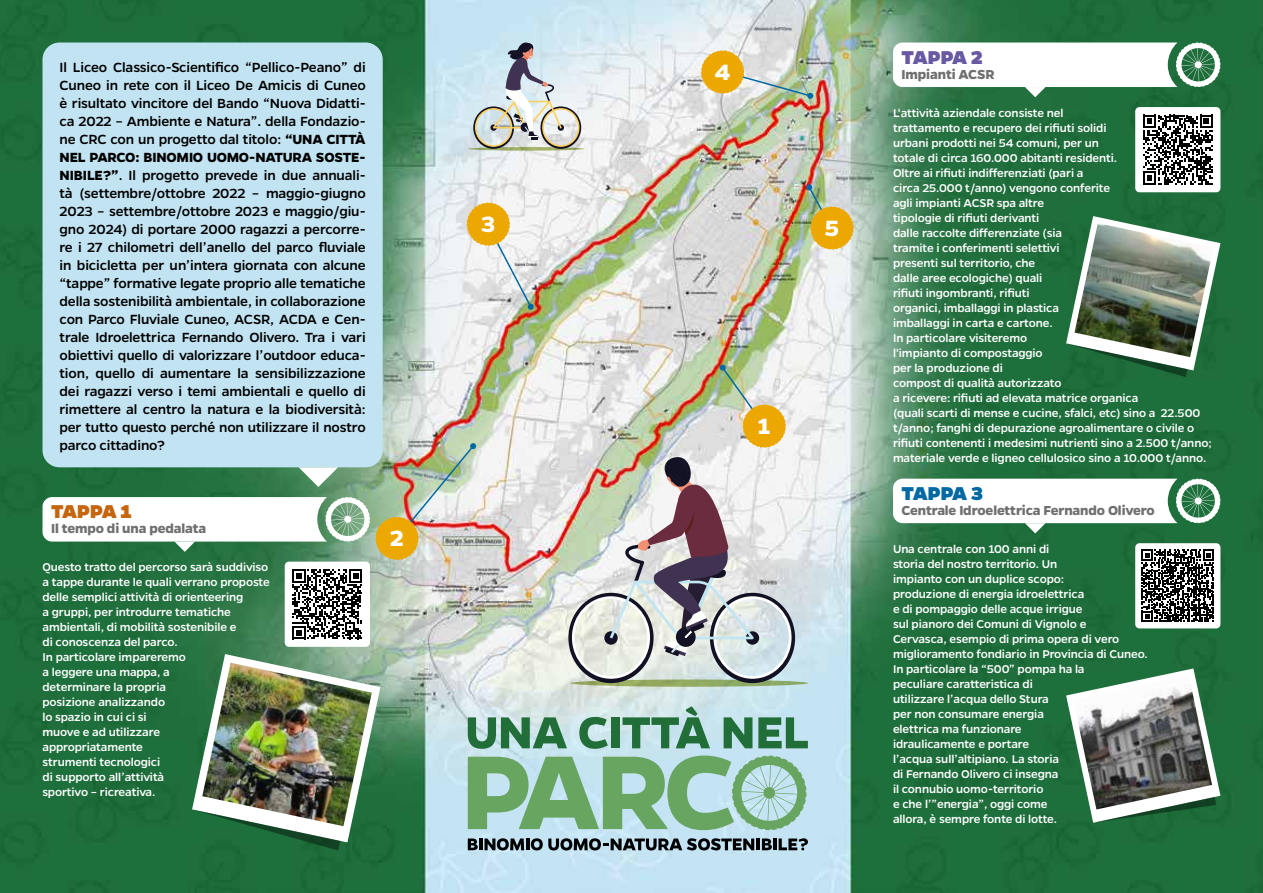
<style>
.page{position:relative;width:1263px;height:893px;background:#fff}
.page>*{position:absolute;margin:0;border:0;box-sizing:border-box;transform-origin:0 0}
.t1{font:700 25.05px "Gentona";color:#fff}
.t2{font:800 21px "Gentona";letter-spacing:-.025em;color:#c5650e}
.t3{font:800 21px "Gentona";letter-spacing:-.025em;color:#0068a2}
.t4{font:800 21px "Gentona";letter-spacing:-.025em;color:#6859a2}
.t5{font:500 15px/18px "Gentona";letter-spacing:-.01em;color:#000;text-align:justify}
.t6{font:700 14.7px "Gentona";letter-spacing:-.01em;color:#706f6f}
.t7{font:500 12.75px/15px "Gentona";letter-spacing:-.01em;color:#fff}
.s1{font-weight:700}
</style>
<div class="page">
<img style="left:0;top:0;width:1263px;height:893px">
<div style="left:285px;top:562px;width:85px;height:85px;background:#fff;border-radius:4px"></div>
<svg style="left:292px;top:569px;width:70px;height:70px"></svg>
<div style="left:1135px;top:543px;width:85px;height:85px;background:#fff;border-radius:4px"></div>
<svg style="left:1142px;top:550px;width:72px;height:72px"></svg>
<svg style="left:893px;top:479px;width:327px;height:54px"></svg>
<svg style="left:570px;top:679px;width:238px;height:8px"></svg>
<svg style="left:568px;top:456px;width:227px;height:227px"></svg>
<svg style="left:468px;top:147px;width:116px;height:4px"></svg>
<svg style="left:473px;top:41px;width:108px;height:108px;background:#c5cdcf"></svg>
<svg style="left:468px;top:717px;width:99px;height:32px;background:#6ca186"></svg>
<svg style="left:579px;top:717px;width:29px;height:32px"></svg>
<div style="left:611px;top:717px;width:8px;height:31px;background:#216e39"></div>
<svg style="left:622px;top:706px;width:88px;height:42px;background:#8ab6a6"></svg>
<svg style="left:724px;top:717px;width:28px;height:31px"></svg>
<svg style="left:758px;top:717px;width:50px;height:31px;background:#649e85"></svg>
<svg style="left:468px;top:755px;width:338px;height:75px;background:#90c0a0"></svg>
<svg style="left:468px;top:838px;width:286px;height:12px;background:#57666c"></svg>
<hr style="left:756px;top:838px;width:4px;height:12px;background:#000">
<svg style="left:762px;top:838px;width:46px;height:12px"></svg>
<div style="left:1135px;top:107px;width:85px;height:85px;background:#fff;border-radius:4px"></div>
<svg style="left:1143px;top:115px;width:70px;height:70px"></svg>
<svg style="left:893px;top:43px;width:327px;height:54px"></svg>
<div style="left:43px;top:43px;width:340px;height:424px;background:#c2e4f2;border-radius:17px"></div>
<img style="left:192px;top:654px;width:188px;height:196px">
<img style="left:1066px;top:216px;width:154px;height:161px">
<svg style="left:1066px;top:668px;width:154px;height:155px"></svg>
<img style="left:701px;top:50px;width:112px;height:49px">
<svg style="left:806px;top:184px;width:47px;height:66px;background:#d0b962"></svg>
<img style="left:720px;top:365px;width:66px;height:83px">
<img style="left:43px;top:443px;width:433px;height:117px">
<svg style="left:467px;top:203px;width:67px;height:107px"></svg>
<p class="t5" style="left:60px;top:58px;width:308px">Il Liceo Classico-Scientifico “Pellico-Peano” di Cuneo in rete con il Liceo De Amicis di Cuneo è risultato vincitore del Bando “Nuova Didatti&shy;ca 2022 – Ambiente e Natura”. della Fondazio&shy;ne CRC con un progetto dal titolo: <span class="s1">“UNA CITTÀ NEL PARCO: BINOMIO UOMO-NATURA SOSTE-NIBILE?”</span>. Il progetto prevede in due annuali&shy;tà (settembre/ottobre 2022 – maggio-giugno 2023 – settembre/ottobre 2023 e maggio/giu&shy;gno 2024) di portare 2000 ragazzi a percorre&shy;re i 27 chilometri dell’anello del parco fluviale in bicicletta per un’intera giornata con alcune “tappe” formative legate proprio alle tematiche della sostenibilità ambientale, in collaborazione con Parco Fluviale Cuneo, ACSR, ACDA e Cen&shy;trale Idroelettrica Fernando Olivero. Tra i vari obiettivi quello di valorizzare l’outdoor educa&shy;tion, quello di aumentare la sensibilizzazione dei ragazzi verso i temi ambientali e quello di rimettere al centro la natura e la biodiversità: per tutto questo perché non utilizzare il nostro parco cittadino?</p>
<h1 class="t1" style="left:715px;top:57px;width:17px">4</h1>
<h1 class="t1" style="left:481px;top:209px;width:16px">3</h1>
<h2 class="t2" style="left:51px;top:499px;width:82px">TAPPA 1</h2>
<p class="t6" style="left:51px;top:520px;width:157px">Il tempo di una pedalata</p>
<p class="t7" style="left:43px;top:560px;width:229px">Questo tratto del percorso sarà suddiviso a tappe durante le quali verrano proposte delle semplici attività di orienteering<br>a gruppi, per introdurre tematiche ambientali, di mobilità sostenibile e<br>di conoscenza del parco.<br>In particolare impareremo<br>a leggere una mappa, a<br>determinare la propria<br>posizione analizzando<br>lo spazio in cui ci si<br>muove e ad utilizzare<br>appropriatamente<br>strumenti tecnologici<br>di supporto all’attività<br>sportivo – ricreativa.</p>
<h1 class="t1" style="left:390px;top:524px;width:15px">2</h1>
<h1 class="t1" style="left:758px;top:411px;width:14px">1</h1>
<h1 class="t1" style="left:825px;top:213px;width:16px">5</h1>
<h2 class="t4" style="left:902px;top:45px;width:83px">TAPPA 2</h2>
<p class="t6" style="left:901px;top:65px;width:94px">Impianti ACSR</p>
<p class="t7" style="left:893px;top:105px;width:320px">L'attività aziendale consiste nel<br>trattamento e recupero dei rifiuti solidi<br>urbani prodotti nei 54 comuni, per un<br>totale di circa 160.000 abitanti residenti.<br>Oltre ai rifiuti indifferenziati (pari a<br>circa 25.000 t/anno) vengono conferite<br>agli impianti ACSR spa altre<br>tipologie di rifiuti derivanti<br>dalle raccolte differenziate (sia<br>tramite i conferimenti selettivi<br>presenti sul territorio, che<br>dalle aree ecologiche) quali<br>rifiuti ingombranti, rifiuti<br>organici, imballaggi in plastica<br>imballaggi in carta e cartone.<br>In particolare visiteremo<br>l'impianto di compostaggio<br>per la produzione di<br>compost di qualità autorizzato<br>a ricevere: rifiuti ad elevata matrice organica<br>(quali scarti di mense e cucine, sfalci, etc) sino a 22.500 t/anno; fanghi di depurazione agroalimentare o civile o rifiuti contenenti i medesimi nutrienti sino a 2.500 t/anno; materiale verde e ligneo cellulosico sino a 10.000 t/anno.</p>
<h2 class="t3" style="left:902px;top:481px;width:83px">TAPPA 3</h2>
<p class="t6" style="left:901px;top:502px;width:255px">Centrale Idroelettrica Fernando Olivero</p>
<p class="t7" style="left:893px;top:541px;width:256px">Una centrale con 100 anni di<br>storia del nostro territorio. Un<br>impianto con un duplice scopo:<br>produzione di energia idroelettrica<br>e di pompaggio delle acque irrigue<br>sul pianoro dei Comuni di Vignolo e<br>Cervasca, esempio di prima opera di vero miglioramento fondiario in Provincia di Cuneo.<br>In particolare la “500” pompa ha la<br>peculiare caratteristica di<br>utilizzare l’acqua dello Stura<br>per non consumare energia<br>elettrica ma funzionare<br>idraulicamente e portare<br>l’acqua sull’altipiano. La storia<br>di Fernando Olivero ci insegna<br>il connubio uomo-territorio<br>e che l’”energia”, oggi come<br>allora, è sempre fonte di lotte.</p>
</div>
